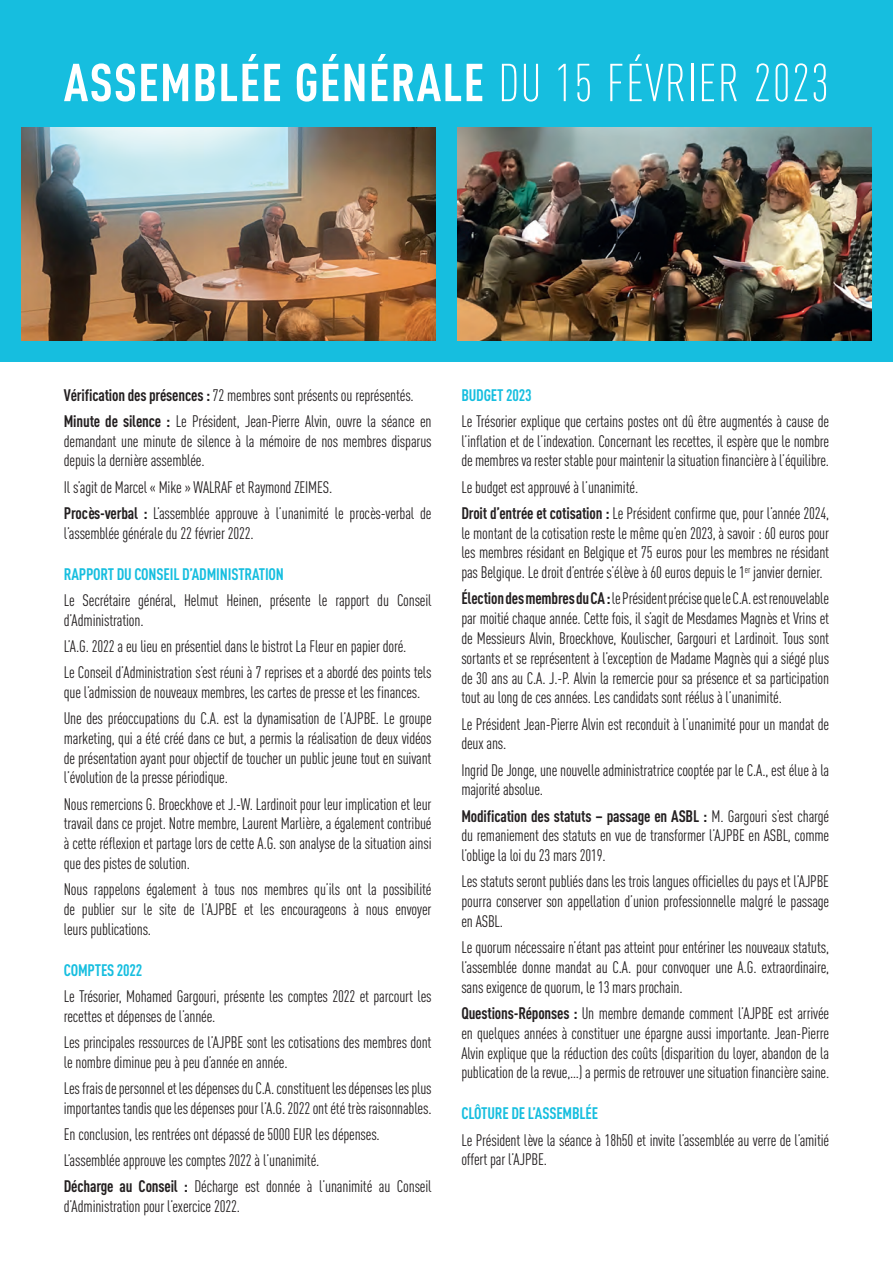
<style>
.page{position:relative;width:893px;height:1263px;background:#fff}
.page>*{position:absolute;margin:0;border:0;box-sizing:border-box;transform-origin:0 0}
.t1{font:700 52.5px "DIN Cond";letter-spacing:.02em;color:#fff}
.t2{font:16.5px/19.8px "DIN Cond";letter-spacing:-.01em;color:#231f20;text-align:justify}
.t3{font:700 16.5px "DIN Cond";letter-spacing:-.01em;color:#16bedf}
.s1{font-weight:300}
.s2{font-weight:700}
</style>
<div class="page">
<div style="left:0;top:0;width:893px;height:361px;background:#16bedf"></div>
<img style="left:21px;top:128px;width:415px;height:212px">
<img style="left:457px;top:128px;width:415px;height:212px">
<p class="t1" style="left:64px;top:50px;width:767px">ASSEMBLÉE GÉNÉRALE <span class="s1">DU 15 FÉVRIER 2023</span></p>
<p class="t2" style="left:64px;top:385px;width:352px"><span class="s2">Vérification des présences :</span> 72 membres sont présents ou représentés.</p>
<p class="t2" style="left:64px;top:411px;width:369px"><span class="s2">Minute de silence :</span> Le Président, Jean-Pierre Alvin, ouvre la séance en demandant une minute de silence à la mémoire de nos membres disparus depuis la dernière assemblée.</p>
<p class="t2" style="left:64px;top:477px;width:270px">Il s’agit de Marcel « Mike » WALRAF et Raymond ZEIMES.</p>
<p class="t2" style="left:64px;top:503px;width:369px"><span class="s2">Procès-verbal :</span> L’assemblée approuve à l’unanimité le procès-verbal de l’assemblée générale du 22 février 2022.</p>
<p class="t3" style="left:64px;top:564px;width:222px">RAPPORT DU CONSEIL D’ADMINISTRATION</p>
<p class="t2" style="left:64px;top:590px;width:369px">Le Secrétaire général, Helmut Heinen, présente le rapport du Conseil d’Administration.</p>
<p class="t2" style="left:64px;top:636px;width:344px">L’A.G. 2022 a eu lieu en présentiel dans le bistrot La Fleur en papier doré.</p>
<p class="t2" style="left:64px;top:662px;width:369px">Le Conseil d’Administration s’est réuni à 7 reprises et a abordé des points tels que l’admission de nouveaux membres, les cartes de presse et les finances.</p>
<p class="t2" style="left:64px;top:708px;width:369px">Une des préoccupations du C.A. est la dynamisation de l’AJPBE. Le groupe marketing, qui a été créé dans ce but, a permis la réalisation de deux vidéos de présentation ayant pour objectif de toucher un public jeune tout en suivant l’évolution de la presse périodique.</p>
<p class="t2" style="left:64px;top:794px;width:369px">Nous remercions G. Broeckhove et J.-W. Lardinoit pour leur implication et leur travail dans ce projet. Notre membre, Laurent Marlière, a également contribué à cette réflexion et partage lors de cette A.G. son analyse de la situation ainsi que des pistes de solution.</p>
<p class="t2" style="left:64px;top:879px;width:369px">Nous rappelons également à tous nos membres qu’ils ont la possibilité de publier sur le site de l’AJPBE et les encourageons à nous envoyer leurs publications.</p>
<p class="t3" style="left:64px;top:960px;width:80px">COMPTES 2022</p>
<p class="t2" style="left:64px;top:986px;width:369px">Le Trésorier, Mohamed Gargouri, présente les comptes 2022 et parcourt les recettes et dépenses de l’année.</p>
<p class="t2" style="left:64px;top:1032px;width:369px">Les principales ressources de l’AJPBE sont les cotisations des membres dont le nombre diminue peu à peu d’année en année.</p>
<p class="t2" style="left:64px;top:1078px;width:369px">Les frais de personnel et les dépenses du C.A. constituent les dépenses les plus importantes tandis que les dépenses pour l’A.G. 2022 ont été très raisonnables.</p>
<p class="t2" style="left:64px;top:1124px;width:318px">En conclusion, les rentrées ont dépassé de 5000 EUR les dépenses.</p>
<p class="t2" style="left:64px;top:1150px;width:257px">L’assemblée approuve les comptes 2022 à l’unanimité.</p>
<p class="t2" style="left:64px;top:1176px;width:369px"><span class="s2">Décharge au Conseil :</span> Décharge est donnée à l’unanimité au Conseil d’Administration pour l’exercice 2022.</p>
<p class="t3" style="left:461px;top:385px;width:72px">BUDGET 2023</p>
<p class="t2" style="left:461px;top:411px;width:369px">Le Trésorier explique que certains postes ont dû être augmentés à cause de l’inflation et de l’indexation. Concernant les recettes, il espère que le nombre de membres va rester stable pour maintenir la situation financière à l’équilibre.</p>
<p class="t2" style="left:461px;top:477px;width:178px">Le budget est approuvé à l’unanimité.</p>
<p class="t2" style="left:461px;top:503px;width:369px"><span class="s2">Droit d’entrée et cotisation :</span> Le Président confirme que, pour l’année 2024, le montant de la cotisation reste le même qu’en 2023, à savoir : 60 euros pour les membres résidant en Belgique et 75 euros pour les membres ne résidant pas Belgique. Le droit d’entrée s’élève à 60 euros depuis le 1<sup>er</sup> janvier dernier.</p>
<p class="t2" style="left:461px;top:588px;width:369px"><span class="s2">Élection des membres du CA :</span> le Président précise que le C.A. est renouvelable par moitié chaque année. Cette fois, il s’agit de Mesdames Magnès et Vrins et de Messieurs Alvin, Broeckhove, Koulischer, Gargouri et Lardinoit. Tous sont sortants et se représentent à l’exception de Madame Magnès qui a siégé plus de 30 ans au C.A. J.-P. Alvin la remercie pour sa présence et sa participation tout au long de ces années. Les candidats sont réélus à l’unanimité.</p>
<p class="t2" style="left:461px;top:714px;width:369px">Le Président Jean-Pierre Alvin est reconduit à l’unanimité pour un mandat de deux ans.</p>
<p class="t2" style="left:461px;top:760px;width:369px">Ingrid De Jonge, une nouvelle administratrice cooptée par le C.A., est élue à la majorité absolue.</p>
<p class="t2" style="left:461px;top:806px;width:369px"><span class="s2">Modification des statuts – passage en ASBL :</span> M. Gargouri s’est chargé du remaniement des statuts en vue de transformer l’AJPBE en ASBL, comme l’oblige la loi du 23 mars 2019.</p>
<p class="t2" style="left:461px;top:871px;width:369px">Les statuts seront publiés dans les trois langues officielles du pays et l’AJPBE pourra conserver son appellation d’union professionnelle malgré le passage en ASBL.</p>
<p class="t2" style="left:461px;top:937px;width:369px">Le quorum nécessaire n’étant pas atteint pour entériner les nouveaux statuts, l’assemblée donne mandat au C.A. pour convoquer une A.G. extraordinaire, sans exigence de quorum, le 13 mars prochain.</p>
<p class="t2" style="left:461px;top:1003px;width:369px"><span class="s2">Questions-Réponses :</span> Un membre demande comment l’AJPBE est arrivée en quelques années à constituer une épargne aussi importante. Jean-Pierre Alvin explique que la réduction des coûts (disparition du loyer, abandon de la publication de la revue,…) a permis de retrouver une situation financière saine.</p>
<p class="t3" style="left:461px;top:1103px;width:138px">CLÔTURE DE L’ASSEMBLÉE</p>
<p class="t2" style="left:461px;top:1130px;width:369px">Le Président lève la séance à 18h50 et invite l’assemblée au verre de l’amitié offert par l’AJPBE.</p>
</div>
